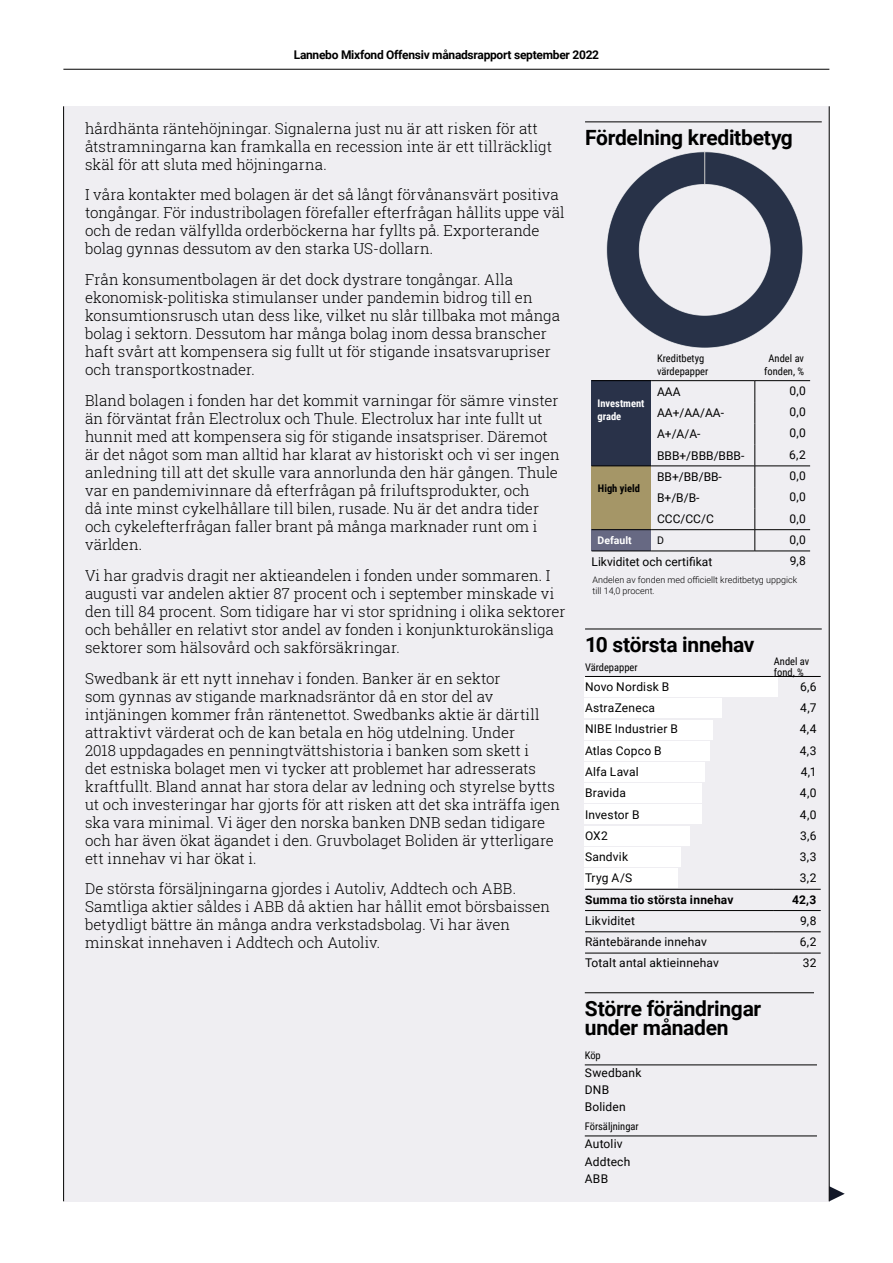
<style>
.page{position:relative;width:893px;height:1263px;background:#fff}
.page>*{position:absolute;margin:0;border:0;box-sizing:border-box;transform-origin:0 0}
.t1{font:700 21px/19.5px "Roboto";letter-spacing:-.015em;color:#000}
.t2{font:300 15px/18px "Roboto Slab";color:#000}
.t3{font:12px/21.3px "Roboto";letter-spacing:.015em;color:#000}
.t4{font:700 12px "Roboto";letter-spacing:-.02em;color:#000}
.t5{font:700 12px "Roboto";letter-spacing:.02em;color:#000}
.t6{font:10.5px/12.6px "Roboto Condensed";color:#000}
.t7{font:700 10.5px/12.6px "Roboto Condensed";color:#fff}
.t8{font:700 10.5px "Roboto Condensed";color:#000}
.t9{font:700 10.5px "Roboto";color:#fff}
.t10{font:10.5px "Roboto";color:#000}
.t11{font:300 9px/10.5px "Roboto";color:#000}
</style>
<div class="page">
<div style="left:64px;top:106px;width:765px;height:1095px;background:#efeef2"></div>
<svg style="left:830px;top:1186px;width:15px;height:15px"></svg>
<hr style="left:829px;top:106px;width:1px;height:1095px;background:#000">
<hr style="left:63px;top:106px;width:1px;height:1095px;background:#000">
<div style="left:592px;top:381px;width:59px;height:85px;background:#293249"></div>
<div style="left:592px;top:466px;width:59px;height:64px;background:#a59667"></div>
<div style="left:592px;top:530px;width:59px;height:21px;background:#676983"></div>
<hr style="left:592px;top:380px;width:59px;height:1px;background:#000">
<hr style="left:651px;top:380px;width:104px;height:1px;background:#000">
<hr style="left:755px;top:380px;width:55px;height:1px;background:#000">
<hr style="left:755px;top:551px;width:55px;height:1px;background:#000">
<hr style="left:592px;top:466px;width:59px;height:1px;background:#000">
<hr style="left:651px;top:466px;width:104px;height:1px;background:#000">
<hr style="left:755px;top:466px;width:55px;height:1px;background:#000">
<hr style="left:592px;top:529px;width:59px;height:1px;background:#000">
<hr style="left:651px;top:529px;width:104px;height:1px;background:#000">
<hr style="left:755px;top:529px;width:55px;height:1px;background:#000">
<svg style="left:755px;top:381px;width:1px;height:170px"></svg>
<hr style="left:592px;top:551px;width:59px;height:1px;background:#000">
<hr style="left:651px;top:551px;width:104px;height:1px;background:#000">
<svg style="left:606px;top:151px;width:197px;height:197px"></svg>
<hr style="left:704px;top:152px;width:1px;height:32px;background:#a6a8aa">
<div style="left:584px;top:678px;width:193px;height:19px;background:#fff"></div>
<div style="left:584px;top:699px;width:138px;height:19px;background:#fff"></div>
<div style="left:584px;top:720px;width:129px;height:19px;background:#fff"></div>
<div style="left:584px;top:741px;width:126px;height:19px;background:#fff"></div>
<div style="left:584px;top:762px;width:120px;height:19px;background:#fff"></div>
<div style="left:584px;top:784px;width:117px;height:19px;background:#fff"></div>
<div style="left:584px;top:805px;width:117px;height:19px;background:#fff"></div>
<div style="left:584px;top:826px;width:106px;height:19px;background:#fff"></div>
<div style="left:584px;top:847px;width:97px;height:19px;background:#fff"></div>
<div style="left:584px;top:868px;width:94px;height:19px;background:#fff"></div>
<hr style="left:585px;top:629px;width:237px;height:1px;background:#000">
<hr style="left:585px;top:676px;width:189px;height:1px;background:#000">
<hr style="left:774px;top:676px;width:47px;height:1px;background:#000">
<hr style="left:585px;top:889px;width:189px;height:1px;background:#000">
<hr style="left:774px;top:889px;width:47px;height:1px;background:#000">
<hr style="left:585px;top:910px;width:189px;height:1px;background:#000">
<hr style="left:774px;top:910px;width:47px;height:1px;background:#000">
<hr style="left:585px;top:931px;width:189px;height:1px;background:#000">
<hr style="left:774px;top:931px;width:47px;height:1px;background:#000">
<hr style="left:585px;top:953px;width:189px;height:1px;background:#000">
<hr style="left:774px;top:953px;width:47px;height:1px;background:#000">
<hr style="left:585px;top:992px;width:229px;height:1px;background:#000">
<hr style="left:585px;top:1065px;width:232px;height:1px;background:#000">
<hr style="left:585px;top:1136px;width:232px;height:1px;background:#000">
<hr style="left:585px;top:122px;width:237px;height:1px;background:#000">
<hr style="left:63px;top:69px;width:766px;height:1px;background:#000">
<p class="t4" style="left:294px;top:46px;width:307px">Lannebo Mixfond Offensiv månadsrapport september 2022</p>
<p class="t2" style="left:85px;top:119px;width:468px">hårdhänta räntehöjningar. Signalerna just nu är att risken för att åtstramningarna kan framkalla en recession inte är ett tillräckligt skäl för att sluta med höjningarna.</p>
<p class="t2" style="left:85px;top:186px;width:481px">I våra kontakter med bolagen är det så långt förvånansvärt positiva tongångar. För industribolagen förefaller efterfrågan hållits uppe väl och de redan välfyllda orderböckerna har fyllts på. Exporterande bolag gynnas dessutom av den starka US-dollarn.</p>
<p class="t2" style="left:85px;top:270px;width:476px">Från konsumentbolagen är det dock dystrare tongångar. Alla ekonomisk-politiska stimulanser under pandemin bidrog till en konsumtionsrusch utan dess like, vilket nu slår tillbaka mot många bolag i sektorn. Dessutom har många bolag inom dessa branscher haft svårt att kompensera sig fullt ut för stigande insatsvarupriser och transportkostnader.</p>
<p class="t2" style="left:85px;top:391px;width:476px">Bland bolagen i fonden har det kommit varningar för sämre vinster än förväntat från Electrolux och Thule. Electrolux har inte fullt ut hunnit med att kompensera sig för stigande insatspriser. Däremot är det något som man alltid har klarat av historiskt och vi ser ingen anledning till att det skulle vara annorlunda den här gången. Thule var en pandemivinnare då efterfrågan på friluftsprodukter, och<br>då inte minst cykelhållare till bilen, rusade. Nu är det andra tider och cykelefterfrågan faller brant på många marknader runt om i världen.</p>
<p class="t2" style="left:85px;top:566px;width:482px">Vi har gradvis dragit ner aktieandelen i fonden under sommaren. I augusti var andelen aktier 87 procent och i september minskade vi den till 84 procent. Som tidigare har vi stor spridning i olika sektorer och behåller en relativt stor andel av fonden i konjunkturokänsliga sektorer som hälsovård och sakförsäkringar.</p>
<p class="t2" style="left:85px;top:669px;width:477px">Swedbank är ett nytt innehav i fonden. Banker är en sektor<br>som gynnas av stigande marknadsräntor då en stor del av intjäningen kommer från räntenettot. Swedbanks aktie är därtill attraktivt värderat och de kan betala en hög utdelning. Under<br>2018 uppdagades en penningtvättshistoria i banken som skett i<br>det estniska bolaget men vi tycker att problemet har adresserats kraftfullt. Bland annat har stora delar av ledning och styrelse bytts ut och investeringar har gjorts för att risken att det ska inträffa igen ska vara minimal. Vi äger den norska banken DNB sedan tidigare och har även ökat ägandet i den. Gruvbolaget Boliden är ytterligare ett innehav vi har ökat i.</p>
<p class="t2" style="left:85px;top:879px;width:467px">De största försäljningarna gjordes i Autoliv, Addtech och ABB.<br>Samtliga aktier såldes i ABB då aktien har hållit emot börsbaissen betydligt bättre än många andra verkstadsbolag. Vi har även minskat innehaven i Addtech och Autoliv.</p>
<h1 class="t1" style="left:585px;top:127px;width:209px">Fördelning kreditbetyg</h1>
<p class="t6" style="left:657px;top:352px;width:53px">Kreditbetyg värdepapper</p>
<p class="t6" style="left:764px;top:352px;width:41px;text-align:center">Andel av fonden, %</p>
<p class="t3" style="left:789px;top:380px;width:18px;text-align:justify">0,0<br>0,0<br>0,0<br>6,2<br>0,0<br>0,0<br>0,0<br>0,0<br>9,8</p>
<p class="t3" style="left:657px;top:380px;width:89px">AAA<br>AA+/AA/AA-<br>A+/A/A-<br>BBB+/BBB/BBB-</p>
<p class="t7" style="left:597px;top:397px;width:48px">Investment grade</p>
<p class="t3" style="left:657px;top:465px;width:66px">BB+/BB/BB-<br>B+/B/B-<br>CCC/CC/C</p>
<p class="t8" style="left:598px;top:481px;width:44px">High yield</p>
<p class="t9" style="left:598px;top:532px;width:36px">Default</p>
<p class="t10" style="left:657px;top:532px;width:8px">D</p>
<p class="t3" style="left:592px;top:551px;width:122px">Likviditet och certifikat</p>
<p class="t11" style="left:593px;top:574px;width:206px">Andelen av fonden med officiellt kreditbetyg uppgick till 14,0 procent.</p>
<h1 class="t1" style="left:585px;top:634px;width:171px">10 största innehav</h1>
<p class="t6" style="left:585px;top:660px;width:54px">Värdepapper</p>
<p class="t6" style="left:774px;top:655px;width:37px;line-height:11.4px">Andel av fond, %</p>
<p class="t3" style="left:585px;top:675px;width:86px">Novo Nordisk B</p>
<p class="t3" style="left:800px;top:675px;width:18px">6,6</p>
<p class="t3" style="left:585px;top:697px;width:72px">AstraZeneca</p>
<p class="t3" style="left:800px;top:697px;width:18px">4,7</p>
<p class="t3" style="left:585px;top:718px;width:94px">NIBE Industrier B</p>
<p class="t3" style="left:800px;top:718px;width:18px">4,4</p>
<p class="t3" style="left:585px;top:739px;width:78px">Atlas Copco B</p>
<p class="t3" style="left:800px;top:739px;width:18px">4,3</p>
<p class="t3" style="left:585px;top:761px;width:55px">Alfa Laval</p>
<p class="t3" style="left:801px;top:761px;width:17px">4,1</p>
<p class="t3" style="left:585px;top:782px;width:43px">Bravida</p>
<p class="t3" style="left:800px;top:782px;width:18px">4,0</p>
<p class="t3" style="left:585px;top:803px;width:56px">Investor B</p>
<p class="t3" style="left:800px;top:803px;width:18px">4,0</p>
<p class="t3" style="left:585px;top:824px;width:24px">OX2</p>
<p class="t3" style="left:800px;top:824px;width:18px">3,6</p>
<p class="t3" style="left:585px;top:846px;width:45px">Sandvik</p>
<p class="t3" style="left:800px;top:846px;width:18px">3,3</p>
<p class="t3" style="left:585px;top:867px;width:49px">Tryg A/S</p>
<p class="t3" style="left:800px;top:867px;width:18px">3,2</p>
<p class="t5" style="left:585px;top:891px;width:150px">Summa tio största innehav</p>
<p class="t4" style="left:792px;top:891px;width:26px">42,3</p>
<p class="t3" style="left:585px;top:909px;width:52px">Likviditet</p>
<p class="t3" style="left:800px;top:909px;width:18px">9,8</p>
<p class="t3" style="left:585px;top:931px;width:123px">Räntebärande innehav</p>
<p class="t3" style="left:800px;top:931px;width:18px">6,2</p>
<p class="t3" style="left:585px;top:952px;width:135px">Totalt antal aktieinnehav</p>
<p class="t3" style="left:803px;top:952px;width:15px">32</p>
<h1 class="t1" style="left:585px;top:998px;width:178px">Större förändringar under månaden</h1>
<p class="t6" style="left:585px;top:1048px;width:18px">Köp</p>
<p class="t3" style="left:585px;top:1064px;width:58px;line-height:17px">Swedbank<br>DNB<br>Boliden</p>
<p class="t6" style="left:585px;top:1119px;width:55px">Försäljningar</p>
<p class="t3" style="left:585px;top:1135px;width:47px;line-height:17.4px">Autoliv<br>Addtech<br>ABB</p>
</div>
